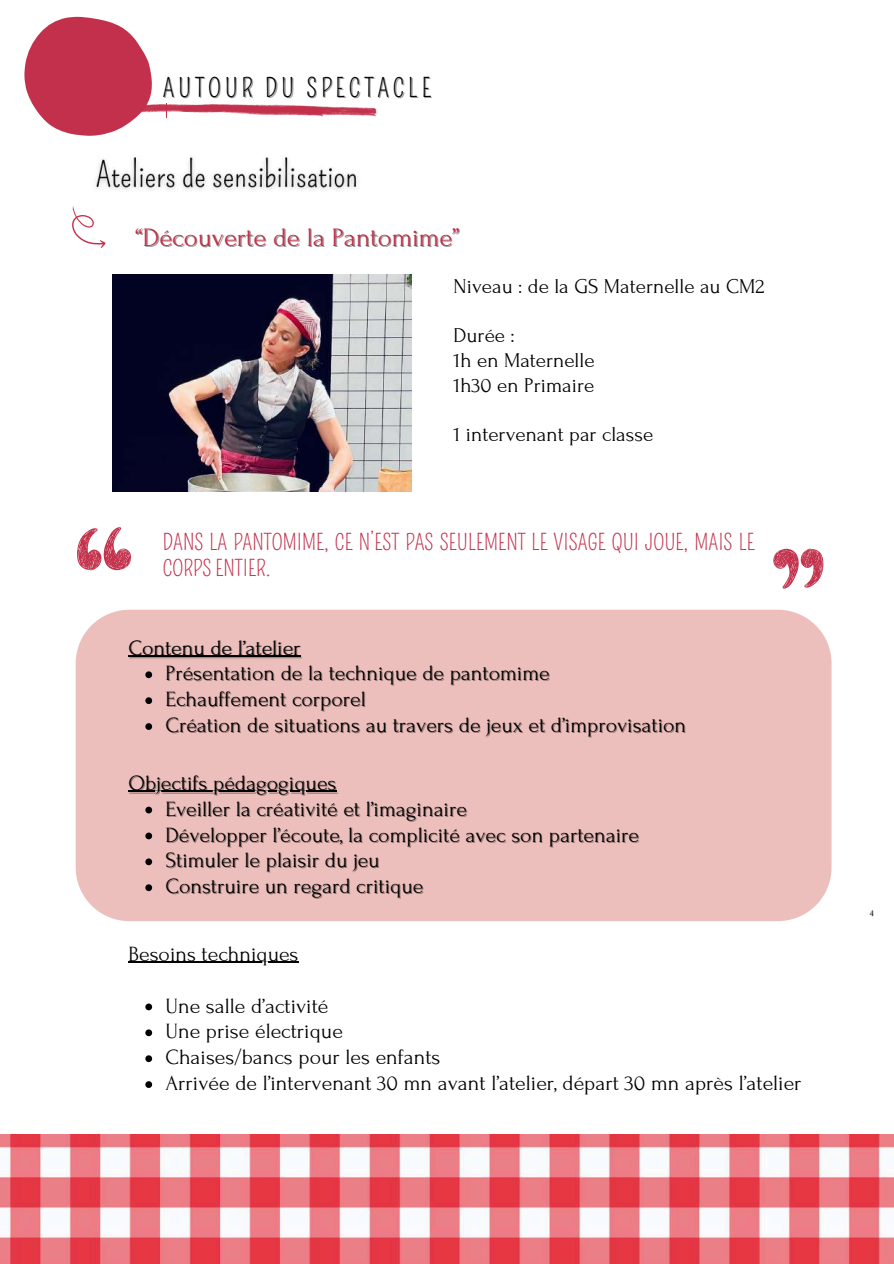
<style>
.page{position:relative;width:894px;height:1264px;background:#fff}
.page>*{position:absolute;margin:0;border:0;box-sizing:border-box;transform-origin:0 0}
.t1{font:26.55px "Forum";color:#c2304b}
.t2{font:25.5px "Pompiere";letter-spacing:.15em;color:#000}
.t3{font:21.75px/25.8px "Forum";color:#000}
.t4{font:21.75px/25.8px "Pompiere";color:#c2304b}
.t5{font:21px/24.8px "Forum";color:#000}
</style>
<div class="page">
<img style="left:0;top:16px;width:893px;height:1247px">
<hr style="left:128px;top:655px;width:172px;height:1px;background:#000">
<svg style="left:145px;top:671px;width:7px;height:7px"></svg>
<svg style="left:145px;top:697px;width:7px;height:7px"></svg>
<svg style="left:145px;top:723px;width:7px;height:7px"></svg>
<hr style="left:128px;top:791px;width:208px;height:1px;background:#000">
<svg style="left:145px;top:806px;width:7px;height:7px"></svg>
<svg style="left:145px;top:832px;width:7px;height:7px"></svg>
<svg style="left:145px;top:858px;width:7px;height:7px"></svg>
<svg style="left:145px;top:884px;width:7px;height:7px"></svg>
<p class="t2" style="left:163px;top:73px;width:270px">AUTOUR DU SPECTACLE</p>
<p class="t1" style="left:136px;top:223px;width:325px">“Découverte de la Pantomime”</p>
<p class="t5" style="left:453px;top:274px;width:312px">Niveau : de la GS Maternelle au CM2</p>
<p class="t5" style="left:453px;top:323px;width:142px">Durée :<br>1h en Maternelle<br>1h30 en Primaire</p>
<p class="t5" style="left:453px;top:422px;width:201px">1 intervenant par classe</p>
<p class="t4" style="left:163px;top:530px;width:593px">DANS LA PANTOMIME, CE N’EST PAS SEULEMENT LE VISAGE QUI JOUE, MAIS LE<br>CORPS ENTIER.</p>
<p class="t3" style="left:165px;top:635px;width:522px;text-indent:-37px">Contenu de l’atelier<br>Présentation de la technique de pantomime<br>Echauffement corporel<br>Création de situations au travers de jeux et d’improvisation</p>
<p class="t3" style="left:165px;top:770px;width:475px;text-indent:-37px">Objectifs pédagogiques<br>Eveiller la créativité et l’imaginaire<br>Développer l’écoute, la complicité avec son partenaire Stimuler le plaisir du jeu<br>Construire un regard critique</p>
<p class="t3" style="left:128px;top:941px;width:171px">Besoins techniques</p>
<p class="t3" style="left:165px;top:993px;width:637px">Une salle d’activité<br>Une prise électrique<br>Chaises/bancs pour les enfants<br>Arrivée de l’intervenant 30 mn avant l’atelier, départ 30 mn après l’atelier</p>
</div>
